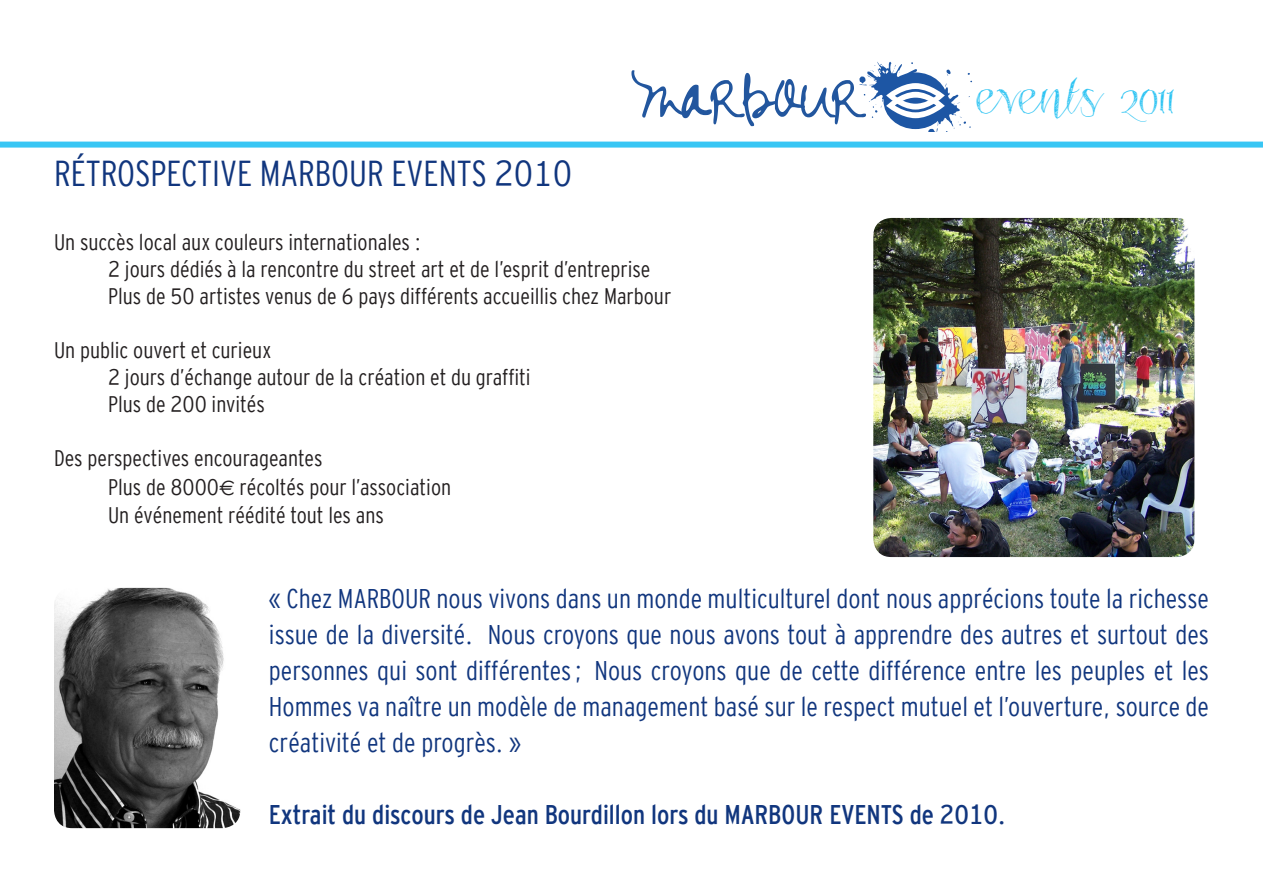
<style>
.page{position:relative;width:1263px;height:893px;background:#fff}
.page>*{position:absolute;margin:0;border:0;box-sizing:border-box;transform-origin:0 0}
.t1{font:50.25px "Jayne Script YOFF";color:#22569e}
.t2{font:44.7px "Roskrift";color:#2ec4f3}
.t3{font:36px "Interstate Cond Mono Lgt";color:#11367e}
.t4{font:27px/36px "Interstate Cond Mono Lgt";color:#11367e;text-align:justify}
.t5{font:27px "Interstate Cond Mono";color:#11367e}
.t6{font:22.5px "Interstate Cond Mono Lgt";color:#231f20}
.s1{font-size:67.05px}
.s2{font-family:"Euro Sig";font-size:21px}
</style>
<div class="page">
<svg style="left:859px;top:61px;width:114px;height:71px"></svg>
<div style="left:0;top:142px;width:1263px;height:6px;background:#38c6f4"></div>
<img style="left:873px;top:218px;width:321px;height:339px">
<img style="left:54px;top:588px;width:186px;height:240px">
<p class="t3" style="left:54px;top:153px;width:520px">RÉTROSPECTIVE MARBOUR EVENTS 2010</p>
<h1 class="t1" style="left:641px;top:70px;width:224px">M<span class="s1">a</span>RBOUR</h1>
<h2 class="t2" style="left:976px;top:70px;width:201px">events 2011</h2>
<p class="t6" style="left:54px;top:230px;width:368px">Un succès local aux couleurs internationales :</p>
<p class="t6" style="left:108px;top:257px;width:544px">2 jours dédiés à la rencontre du street art et de l’esprit d’entreprise</p>
<p class="t6" style="left:108px;top:284px;width:565px">Plus de 50 artistes venus de 6 pays différents accueillis chez Marbour</p>
<p class="t6" style="left:54px;top:338px;width:219px">Un public ouvert et curieux</p>
<p class="t6" style="left:108px;top:365px;width:424px">2 jours d’échange autour de la création et du graffiti</p>
<p class="t6" style="left:108px;top:392px;width:158px">Plus de 200 invités</p>
<p class="t6" style="left:54px;top:446px;width:270px">Des perspectives encourageantes</p>
<p class="t6" style="left:108px;top:474px;width:345px">Plus de 8000<span class="s2">€</span> récoltés pour l’association</p>
<p class="t6" style="left:108px;top:503px;width:277px">Un événement réédité tout les ans</p>
<p class="t4" style="left:269px;top:580px;width:942px">« Chez MARBOUR nous vivons dans un monde multiculturel dont nous apprécions toute la richesse issue de la diversité. Nous croyons que nous avons tout à apprendre des autres et surtout des personnes qui sont différentes… Nous croyons que de cette différence entre les peuples et les Hommes va naître un modèle de management basé sur le respect mutuel et l’ouverture, source de créativité et de progrès. »</p>
<p class="t5" style="left:269px;top:799px;width:738px">Extrait du discours de Jean Bourdillon lors du MARBOUR EVENTS de 2010.</p>
</div>
